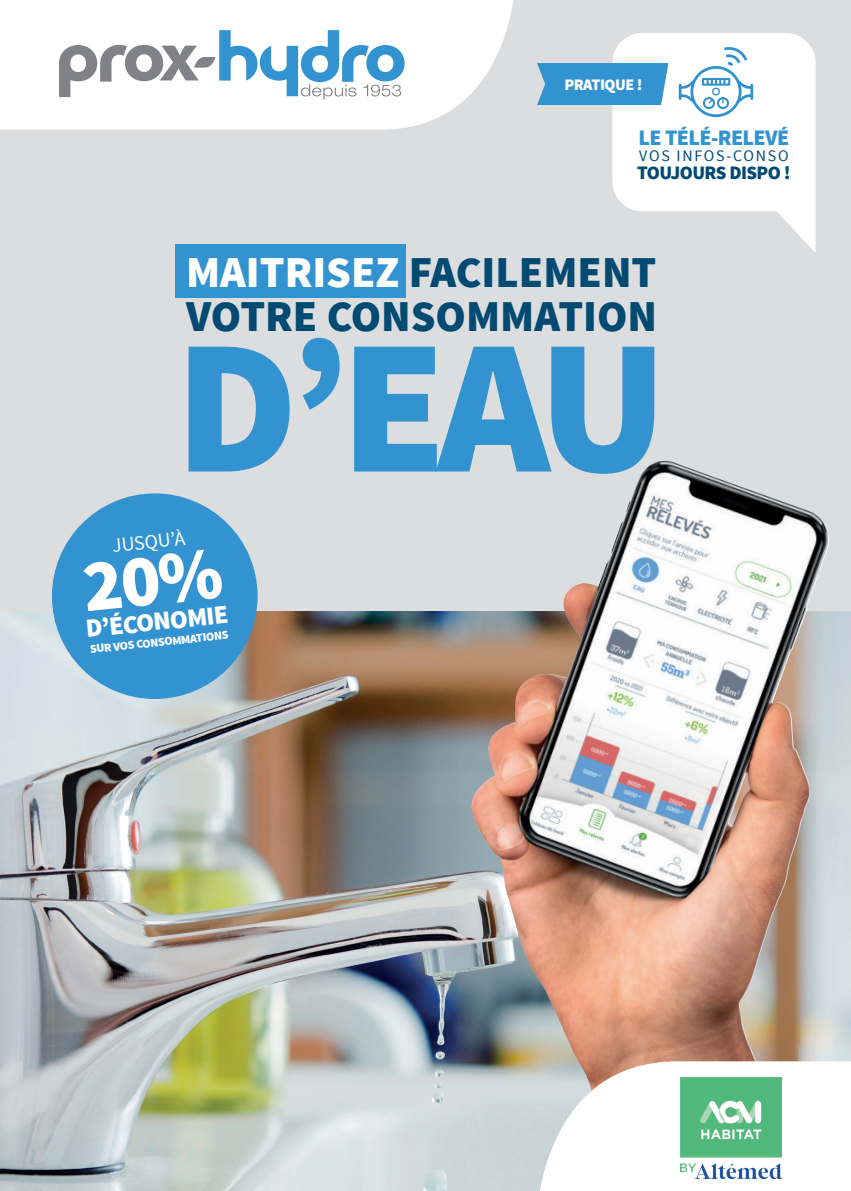
<style>
.page{position:relative;width:851px;height:1191px;background:#fff}
.page>*{position:absolute;margin:0;border:0;box-sizing:border-box;transform-origin:0 0}
.t1{font:900 192px "Source Sans Pro";color:#3393d0}
.t2{font:900 44px/44px "Source Sans Pro";color:#014a72}
.t3{font:900 26px "Source Sans Pro";color:#fff}
.t4{font:900 22px "Source Sans Pro";letter-spacing:-.03em;color:#3393d0}
.t5{font:20px "Source Sans Pro";color:#fff}
.t6{font:900 19px "Source Sans Pro";letter-spacing:-.03em;color:#014a72}
.t7{font:16px "Source Sans Pro";letter-spacing:.11em;color:#014a72}
.t8{font:900 16px "Source Sans Pro";letter-spacing:-.03em;color:#fff}
.t9{font:900 12px "Source Sans Pro";color:#fff}
.s1{color:#fff}
</style>
<div class="page">
<div style="left:0;top:0;width:850px;height:1191px;background:#dcdddf"></div>
<img style="left:0;top:612px;width:850px;height:579px">
<svg style="left:0;top:0;width:514px;height:130px;background:#fbfbfb"></svg>
<svg style="left:59px;top:30px;width:345px;height:69px;background:#c4d6e2"></svg>
<div style="left:175px;top:245px;width:230px;height:53px;background:#3393d0"></div>
<img style="left:470px;top:460px;width:361px;height:652px">
<svg style="left:612px;top:33px;width:203px;height:219px;fill:#fff"></svg>
<div style="left:712px;top:88px;width:7px;height:7px;border:1px solid #3191cf;border-radius:50%"></div>
<div style="left:690px;top:66px;width:51px;height:51px;border:3px solid #3191cf;border-radius:50%"></div>
<svg style="left:720px;top:47px;width:29px;height:22px"></svg>
<div style="left:702px;top:97px;width:12px;height:12px;border:2px solid #3191cf;border-radius:50%"></div>
<div style="left:716px;top:97px;width:13px;height:12px;border:2px solid #3191cf;border-radius:50%"></div>
<svg style="left:706px;top:98px;width:8px;height:7px"></svg>
<div style="left:701px;top:78px;width:29px;height:8px;border:2px solid #3191cf"></div>
<svg style="left:706px;top:79px;width:19px;height:6px"></svg>
<svg style="left:677px;top:79px;width:19px;height:25px"></svg>
<hr style="left:678px;top:85px;width:3px;height:14px;background:#3191cf">
<svg style="left:735px;top:79px;width:19px;height:25px"></svg>
<hr style="left:750px;top:85px;width:3px;height:14px;background:#3191cf">
<div style="left:537px;top:63px;width:131px;height:42px;background:#3393d0"></div>
<div style="left:52px;top:493px;width:205px;height:206px;background:#3393d0;border-radius:50%"></div>
<svg style="left:537px;top:1061px;width:313px;height:130px;background:#f5f4f4"></svg>
<img style="left:680px;top:1077px;width:101px;height:101px">
<p class="t8" style="left:564px;top:74px;width:80px">PRATIQUE !</p>
<p class="t4" style="left:638px;top:123px;width:152px">LE TÉLÉ-RELEVÉ</p>
<p class="t7" style="left:639px;top:146px;width:151px">VOS INFOS-CONSO</p>
<p class="t6" style="left:637px;top:160px;width:155px">TOUJOURS DISPO !</p>
<p class="t2" style="left:186px;top:252px;width:472px"><span class="s1">MAITRISEZ</span> FACILEMENT<br>VOTRE CONSOMMATION</p>
<h1 class="t1" style="left:175px;top:282px;width:494px">D’EAU</h1>
<p class="t5" style="left:111px;top:533px;width:75px;rotate:-6deg">JUSQU’À</p>
<p class="t3" style="left:84px;top:612px;width:144px;rotate:-6deg">D’ÉCONOMIE</p>
<p class="t9" style="left:89px;top:641px;width:140px;rotate:-6deg">SUR VOS CONSOMMATIONS</p>
</div>
